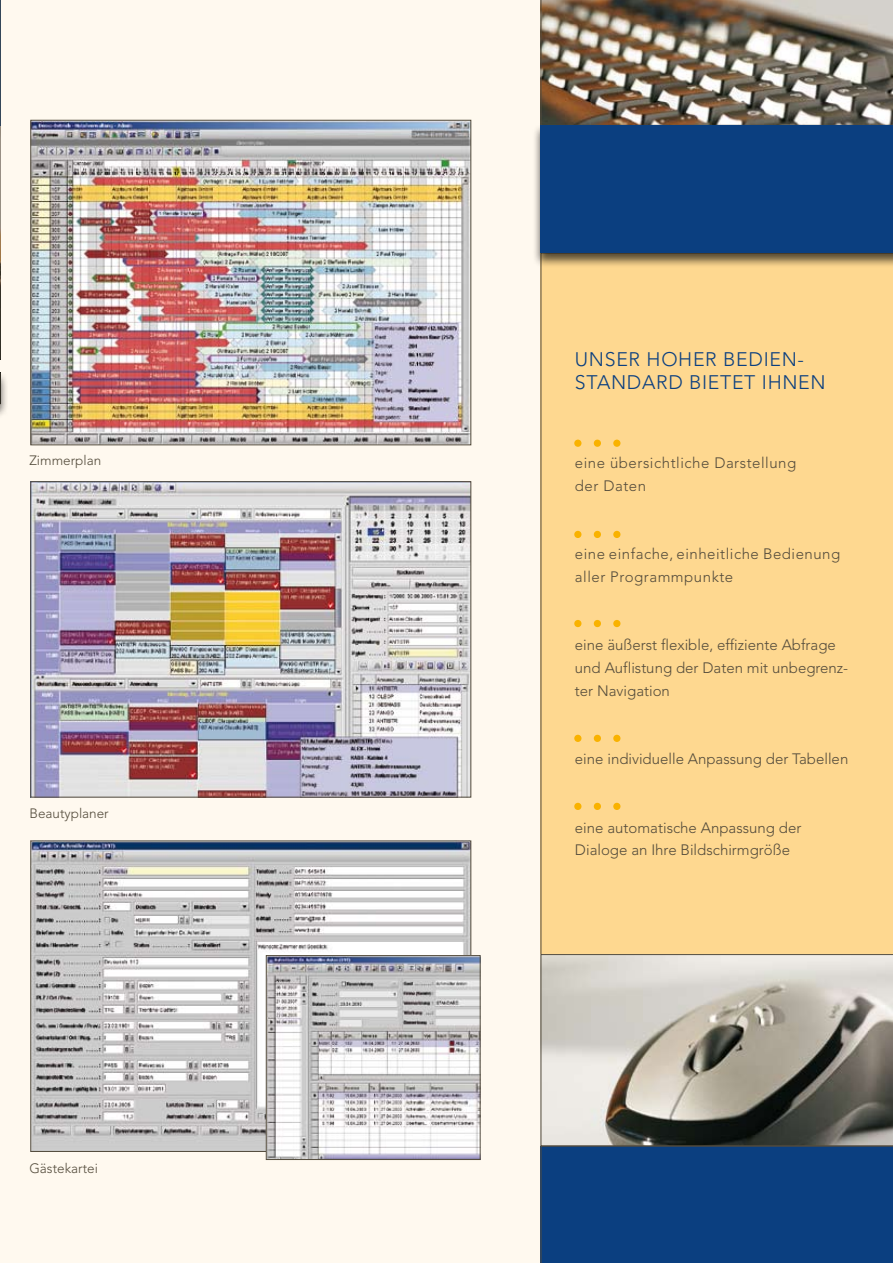
<style>
.page{position:relative;width:893px;height:1263px;background:#fff9ef}
.page>*{position:absolute;margin:0;border:0;box-sizing:border-box;transform-origin:0 0}
.t1{font:300 19.5px/22.8px "Avenir";letter-spacing:.035em;color:#0b3f80}
.t2{font:300 15px/22.8px "Avenir";color:#544c3c}
.t3{font:300 15px/22.8px "Avenir";letter-spacing:.035em;color:#544c3c}
.t4{font:300 13.5px "Avenir";color:#544c3c}
</style>
<div class="page">
<div style="left:0;top:371px;width:15px;height:54px;background:#000;opacity:.65"></div>
<svg style="left:0;top:373px;width:1px;height:31px"></svg>
<img style="left:541px;top:0;width:352px;height:124px">
<div style="left:541px;top:274px;width:352px;height:680px;background:#fed890"></div>
<div style="left:533px;top:124px;width:360px;height:150px;background:#000;opacity:.65"></div>
<div style="left:541px;top:125px;width:352px;height:128px;background:#0b3f80"></div>
<svg style="left:0;top:0;width:1px;height:359px"></svg>
<svg style="left:541px;top:954px;width:352px;height:192px;background:#a7a39a"></svg>
<div style="left:541px;top:1146px;width:352px;height:117px;background:#0b3f80"></div>
<img style="left:33px;top:484px;width:436px;height:311px">
<img style="left:33px;top:843px;width:436px;height:306px">
<img style="left:268px;top:957px;width:210px;height:201px">
<div style="left:266px;top:955px;width:214px;height:205px;border:1px solid #544c3c"></div>
<img style="left:33px;top:122px;width:436px;height:321px">
<div style="left:31px;top:120px;width:440px;height:325px;border:1px solid #544c3c"></div>
<svg style="left:574px;top:440px;width:46px;height:7px"></svg>
<svg style="left:574px;top:735px;width:46px;height:7px"></svg>
<svg style="left:574px;top:531px;width:46px;height:7px"></svg>
<svg style="left:574px;top:803px;width:46px;height:7px"></svg>
<svg style="left:574px;top:620px;width:46px;height:7px"></svg>
<p class="t4" style="left:29px;top:452px;width:73px">Zimmerplan</p>
<p class="t4" style="left:30px;top:805px;width:81px">Beautyplaner</p>
<p class="t4" style="left:29px;top:1160px;width:70px">Gästekartei</p>
<h1 class="t1" style="left:575px;top:348px;width:252px">UNSER HOHER BEDIEN-<br>STANDARD BIETET IHNEN</h1>
<p class="t3" style="left:575px;top:451px;width:223px">eine übersichtliche Darstellung der Daten</p>
<p class="t3" style="left:575px;top:542px;width:267px">eine einfache, einheitliche Bedienung aller Programmpunkte</p>
<p class="t2" style="left:575px;top:634px;width:275px">eine äußerst flexible, effiziente Abfrage und Auflistung der Daten mit unbegrenz&shy;ter Navigation</p>
<p class="t2" style="left:575px;top:748px;width:275px">eine individuelle Anpassung der Tabellen</p>
<p class="t2" style="left:575px;top:816px;width:228px">eine automatische Anpassung der<br>Dialoge an Ihre Bildschirmgröße</p>
</div>
